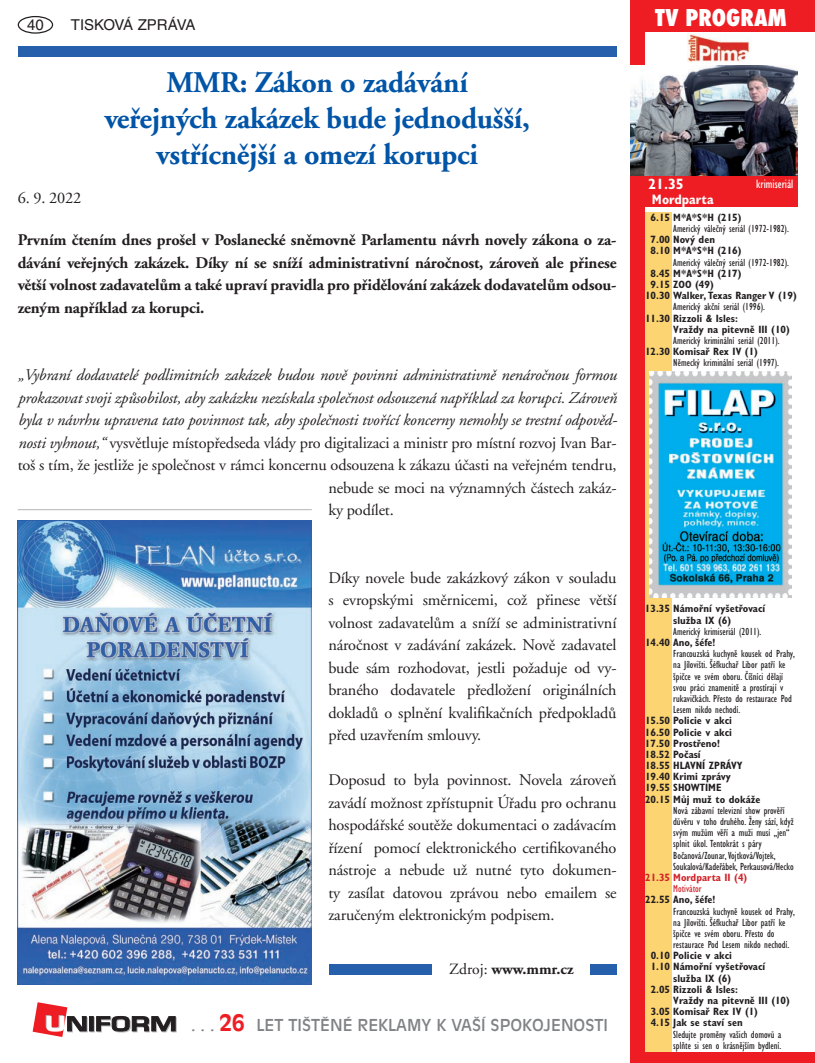
<style>
.page{position:relative;width:815px;height:1063px;background:#fff}
.page>*{position:absolute;margin:0;border:0;box-sizing:border-box;transform-origin:0 0}
.t1{font:700 30px/36px "Adobe Garamond CE";letter-spacing:-.01em;color:#0154a6;text-align:center}
.t2{font:800 condensed 22.5px "Futura";color:#fff}
.t3{font:16.25px/22.5px "Adobe Garamond CE";letter-spacing:-.01em;color:#231f20;text-align:justify}
.t4{font:italic 16.25px "Adobe Garamond CE";letter-spacing:-.01em;color:#231f20}
.t5{font:700 16.25px/22.5px "Adobe Garamond CE";letter-spacing:-.01em;color:#231f20;text-align:justify}
.t6{font:16.25px "Antique Olive CE";color:#808285}
.t7{font:700 15.62px "Adobe Garamond CE";color:#231f20}
.t8{font:15px "Helvetica CE";color:#231f20}
.t9{font:700 condensed 15px "Gill Sans CE";color:#fff}
.t10{font:700 condensed 13.75px "Gill Sans CE";color:#fff}
.t11{font:condensed 12.5px "Gill Sans CE";color:#fff}
.t12{font:condensed 10.62px/11.2px "Gill Sans CE";color:#231f20}
.t13{font:700 condensed 10.62px/11.2px "Gill Sans CE";color:#231f20}
.t14{font:700 condensed 10.62px "Gill Sans CE";color:#d1232a}
.t15{font:condensed 10.62px "Gill Sans CE";color:#d1232a}
.s1{font-style:italic}
.s2{font-weight:400}
.s3{font-weight:700;font-size:22.5px;color:#ee1d23}
</style>
<div class="page">
<div style="left:18px;top:16px;width:35px;height:18px;border:1px solid #231f20;border-radius:50%"></div>
<svg style="left:90px;top:1017px;width:5px;height:15px"></svg>
<svg style="left:89px;top:1016px;width:5px;height:15px"></svg>
<svg style="left:96px;top:1016px;width:81px;height:16px"></svg>
<svg style="left:33px;top:1002px;width:55px;height:35px"></svg>
<div style="left:631px;top:0;width:184px;height:32px;background:#ee1d23"></div>
<div style="left:631px;top:175px;width:166px;height:32px;background:#ee1d23"></div>
<img style="left:687px;top:33px;width:63px;height:29px">
<div style="left:631px;top:0;width:14px;height:1063px;background:#ee1d23"></div>
<div style="left:631px;top:1052px;width:184px;height:11px;background:#ee1d23"></div>
<div style="left:645px;top:213px;width:26px;height:839px;background:#fdd472"></div>
<img style="left:631px;top:66px;width:166px;height:109px">
<div style="left:330px;top:964px;width:102px;height:11px;background:#265fac"></div>
<div style="left:590px;top:964px;width:27px;height:11px;background:#265fac"></div>
<hr style="left:18px;top:509px;width:294px;height:1px;background:#c2c3c6">
<img style="left:18px;top:521px;width:294px;height:464px">
<div style="left:18px;top:46px;width:599px;height:11px;background:#265fac"></div>
<img style="left:650px;top:371px;width:141px;height:227px">
<p class="t8" style="left:27px;top:16px;width:18px">40</p>
<p class="t8" style="left:71px;top:16px;width:126px">TISKOVÁ ZPRÁVA</p>
<h1 class="t1" style="left:104px;top:65px;width:427px">MMR: Zákon o zadávání<br>veřejných zakázek bude jednodušší, vstřícnější a omezí korupci</h1>
<p class="t3" style="left:18px;top:187px;width:65px">6. 9. 2022</p>
<p class="t5" style="left:18px;top:229px;width:600px">Prvním čtením dnes prošel v Poslanecké sněmovně Parlamentu návrh novely zákona o za&shy;dávání veřejných zakázek. Díky ní se sníží administrativní náročnost, zároveň ale přinese větší volnost zadavatelům a také upraví pravidla pro přidělování zakázek dodavatelům odsou&shy;zeným například za korupci.</p>
<p class="t4" style="left:18px;top:366px;width:600px">„Vybraní dodavatelé podlimitních zakázek budou nově povinni administrativně nenáročnou formou</p>
<p class="t4" style="left:18px;top:389px;width:600px">prokazovat svoji způsobilost, aby zakázku nezískala společnost odsouzená například za korupci. Zároveň</p>
<p class="t4" style="left:18px;top:411px;width:601px">byla v návrhu upravena tato povinnost tak, aby společnosti tvořící koncerny nemohly se trestní odpověd-</p>
<p class="t3" style="left:18px;top:432px;width:600px"><span class="s1">nosti vyhnout,“</span> vysvětluje místopředseda vlády pro digitalizaci a ministr pro místní rozvoj Ivan Bar-</p>
<p class="t3" style="left:18px;top:454px;width:600px">toš s tím, že jestliže je společnost v rámci koncernu odsouzena k zákazu účasti na veřejném tendru,</p>
<p class="t3" style="left:328px;top:477px;width:290px">nebude se moci na významných částech zakáz-</p>
<p class="t3" style="left:328px;top:499px;width:67px">ky podílet.</p>
<p class="t3" style="left:328px;top:567px;width:290px">Díky novele bude zakázkový zákon v souladu s evropskými směrnicemi, což přinese větší volnost zadavatelům a sníží se administrativní náročnost v zadávání zakázek. Nově zadavatel bude sám rozhodovat, jestli požaduje od vy&shy;braného dodavatele předložení originálních dokladů o splnění kvalifikačních předpokladů před uzavřením smlouvy.</p>
<p class="t3" style="left:328px;top:769px;width:290px">Doposud to byla povinnost. Novela zároveň zavádí možnost zpřístupnit Úřadu pro ochranu hospodářské soutěže dokumentaci o zadávacím řízení pomocí elektronického certifikovaného nástroje a nebude už nutné tyto dokumen&shy;ty zasílat datovou zprávou nebo emailem se zaručeným elektronickým podpisem.</p>
<p class="t7" style="left:449px;top:960px;width:126px"><span class="s2">Zdroj:</span> www.mmr.cz</p>
<p class="t6" style="left:191px;top:1016px;width:418px">. . . <span class="s3">26</span> LET TIŠTĚNÉ REKLAMY K VAŠÍ SPOKOJENOSTI</p>
<h2 class="t2" style="left:655px;top:2px;width:133px">TV PROGRAM</h2>
<p class="t9" style="left:648px;top:175px;width:37px">21.35</p>
<p class="t10" style="left:652px;top:191px;width:63px">Mordparta</p>
<p class="t11" style="left:756px;top:176px;width:39px">krimiseriál</p>
<p class="t13" style="left:651px;top:212px;width:92px">6.15 M*A*S*H (215)</p>
<p class="t12" style="left:673px;top:223px;width:117px">Americký válečný seriál (1972-1982).</p>
<p class="t13" style="left:651px;top:234px;width:92px">7.00 Nový den<br>8.10 M*A*S*H (216)</p>
<p class="t12" style="left:673px;top:256px;width:117px">Americký válečný seriál (1972-1982).</p>
<p class="t13" style="left:651px;top:268px;width:92px">8.45 M*A*S*H (217)</p>
<p class="t13" style="left:651px;top:279px;width:65px">9.15 ZOO (49)</p>
<p class="t13" style="left:645px;top:290px;width:153px">10.30 Walker, Texas Ranger V (19)</p>
<p class="t12" style="left:673px;top:301px;width:93px">Americký akční seriál (1996).</p>
<p class="t13" style="left:673px;top:312px;width:118px;text-indent:-28px">11.30 Rizzoli &amp; Isles:<br>Vraždy na pitevně III (10)</p>
<p class="t12" style="left:673px;top:335px;width:108px">Americký kriminální seriál (2011).</p>
<p class="t13" style="left:645px;top:346px;width:114px">12.30 Komisař Rex IV (1)</p>
<p class="t12" style="left:673px;top:357px;width:107px">Německý kriminální seriál (1997).</p>
<p class="t13" style="left:645px;top:603px;width:122px;text-align:center">13.35 Námořní vyšetřovací služba IX (6)</p>
<p class="t12" style="left:673px;top:626px;width:90px">Americký krimiseriál (2011).</p>
<p class="t13" style="left:645px;top:637px;width:72px">14.40 Ano, šéfe!</p>
<p class="t12" style="left:673px;top:648px;width:123px">Francouzská kuchyně kousek od Prahy, na Jílovišti. Šéfkuchař Libor patří ke špičce ve svém oboru. Číšníci dělají svou práci znamenitě a prostírají v rukavičkách. Přesto do restaurace Pod Lesem nikdo nechodí.</p>
<p class="t13" style="left:645px;top:715px;width:117px">15.50 Policie v akci<br>16.50 Policie v akci<br>17.50 Prostřeno!<br>18.52 Počasí<br>18.55 HLAVNÍ ZPRÁVY<br>19.40 Krimi zprávy<br>19.55 SHOWTIME<br>20.15 Můj muž to dokáže</p>
<p class="t12" style="left:673px;top:805px;width:122px">Nová zábavní televizní show prověří důvěru v toho druhého. Ženy sází, když svým mužům věří a muži musí „jen“ splnit úkol. Tentokrát s páry Bočanová/Zounar,Vojtková/Vojtek, Soukalová/Kadeřábek, Perkausová/Hecko</p>
<p class="t14" style="left:645px;top:871px;width:104px">21.35 Mordparta II (4)</p>
<p class="t15" style="left:673px;top:882px;width:30px">Motivátor</p>
<p class="t13" style="left:645px;top:894px;width:72px">22.55 Ano, šéfe!</p>
<p class="t12" style="left:673px;top:905px;width:123px">Francouzská kuchyně kousek od Prahy, na Jílovišti. Šéfkuchař Libor patří ke špičce ve svém oboru. Přesto do restaurace Pod Lesem nikdo nechodí.</p>
<p class="t13" style="left:651px;top:950px;width:83px">0.10 Policie v akci</p>
<p class="t13" style="left:651px;top:961px;width:116px">1.10 Námořní vyšetřovací</p>
<p class="t13" style="left:673px;top:972px;width:59px">služba IX (6)</p>
<p class="t13" style="left:651px;top:984px;width:89px">2.05 Rizzoli &amp; Isles:</p>
<p class="t13" style="left:673px;top:995px;width:118px">Vraždy na pitevně III (10)</p>
<p class="t13" style="left:651px;top:1006px;width:109px">3.05 Komisař Rex IV (1)</p>
<p class="t13" style="left:651px;top:1017px;width:93px">4.15 Jak se staví sen</p>
<p class="t12" style="left:673px;top:1028px;width:110px">Sledujte proměny vašich domovů a splňte si sen o krásnějším bydlení.</p>
</div>
